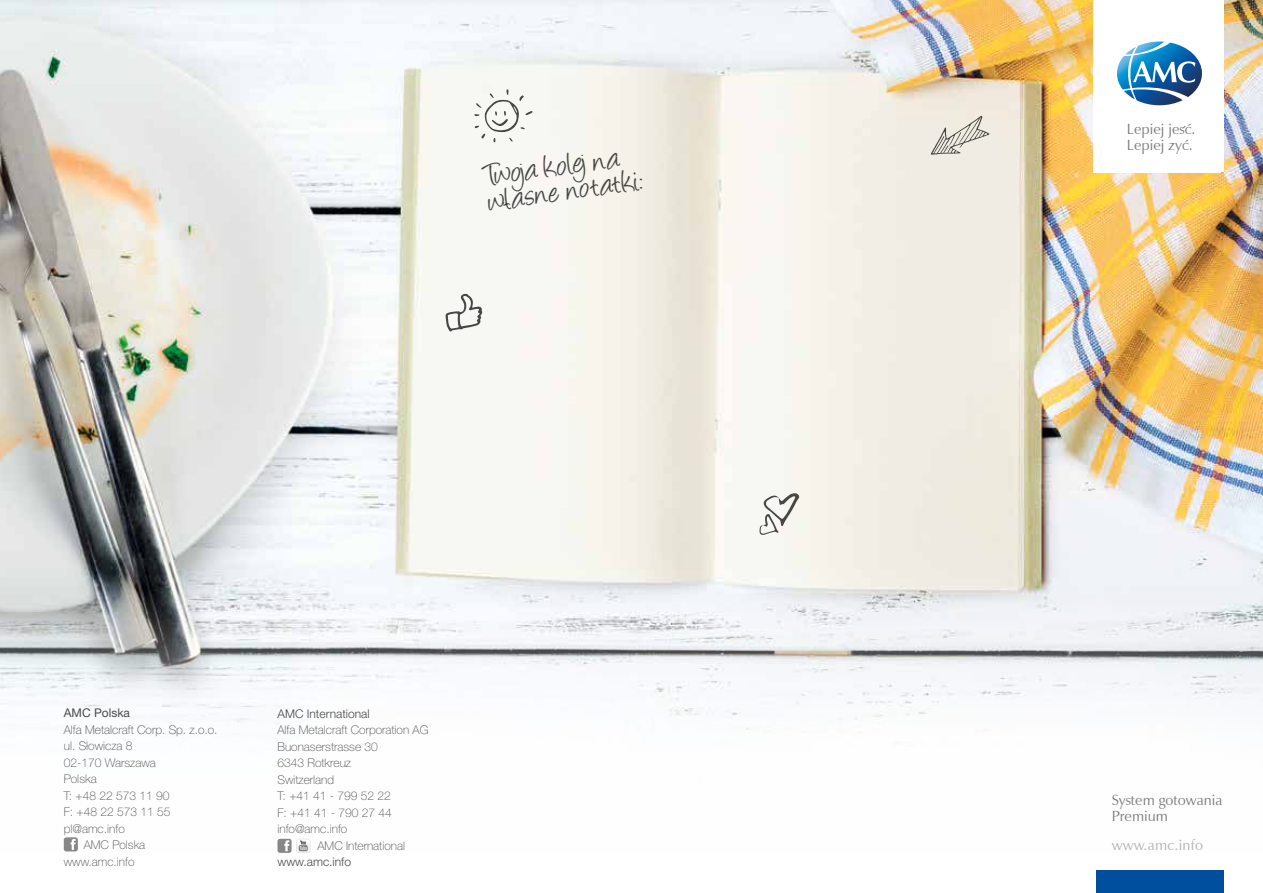
<style>
.page{position:relative;width:1263px;height:893px;background:#fff}
.page>*{position:absolute;margin:0;border:0;box-sizing:border-box;transform-origin:0 0}
.t1{font:35.25px/25.5px "Angelina";color:#4a4a49}
.t2{font:14.7px/16.5px "Zapf Humanist 601 BT";color:#7c7b7b}
.t3{font:14.7px "Zapf Humanist 601 BT";letter-spacing:.015em;color:#b3b2b2}
.t4{font:100 12px "Helvetica Neue";color:#4a4a49}
.t5{font:100 12px "Helvetica Neue East A";color:#4a4a49}
.t6{font:300 12px "Helvetica Neue";color:#4a4a49}
.t7{font:12px "Helvetica Neue";color:#4a4a49}
</style>
<div class="page">
<img style="left:0;top:0;width:1263px;height:852px">
<div style="left:1093px;top:0;width:128px;height:172px;background:#fff"></div>
<svg style="left:759px;top:493px;width:40px;height:42px"></svg>
<svg style="left:445px;top:294px;width:37px;height:38px"></svg>
<div style="left:64px;top:837px;width:14px;height:14px;background:#878787;border-radius:3px"></div>
<svg style="left:71px;top:839px;width:5px;height:11px"></svg>
<svg style="left:931px;top:116px;width:58px;height:39px;background:#d6d2c9"></svg>
<svg style="left:474px;top:89px;width:58px;height:53px"></svg>
<div style="left:1096px;top:0;width:127px;height:172px;background:#fff"></div>
<svg style="left:1117px;top:42px;width:85px;height:63px"></svg>
<div style="left:1096px;top:871px;width:127px;height:22px;background:#004f9f"></div>
<div style="left:277px;top:839px;width:15px;height:14px;background:#878787;border-radius:3px"></div>
<svg style="left:284px;top:840px;width:5px;height:11px"></svg>
<svg style="left:296px;top:839px;width:14px;height:14px"></svg>
<svg style="left:504px;top:202px;width:6px;height:4px"></svg>
<h1 class="t1" style="left:483px;top:167px;width:157px;rotate:-8deg">Twoja kolej na wlasne notatki:</h1>
<p class="t7" style="left:64px;top:706px;width:68px">AMC Polska</p>
<p class="t5" style="left:64px;top:723px;width:155px">Alfa Metalcraft Corp. Sp. z.o.o.</p>
<p class="t5" style="left:64px;top:739px;width:70px">ul. Słowicza 8</p>
<p class="t5" style="left:64px;top:756px;width:94px">02-170 Warszawa</p>
<p class="t5" style="left:64px;top:772px;width:34px">Polska</p>
<p class="t5" style="left:64px;top:789px;width:107px">T: +48 22 573 11 90</p>
<p class="t5" style="left:64px;top:805px;width:108px">F: +48 22 573 11 55</p>
<p class="t5" style="left:64px;top:822px;width:62px">pl@amc.info</p>
<p class="t5" style="left:84px;top:838px;width:63px">AMC Polska</p>
<p class="t5" style="left:64px;top:855px;width:72px">www.amc.info</p>
<p class="t6" style="left:277px;top:706px;width:94px">AMC International</p>
<p class="t4" style="left:277px;top:723px;width:153px">Alfa Metalcraft Corporation AG</p>
<p class="t4" style="left:277px;top:740px;width:102px">Buonaserstrasse 30</p>
<p class="t4" style="left:277px;top:756px;width:75px">6343 Rotkreuz</p>
<p class="t4" style="left:277px;top:773px;width:58px">Switzerland</p>
<p class="t4" style="left:277px;top:789px;width:115px">T: +41 41 - 799 52 22</p>
<p class="t4" style="left:277px;top:806px;width:116px">F: +41 41 - 790 27 44</p>
<p class="t4" style="left:277px;top:822px;width:71px">info@amc.info</p>
<p class="t4" style="left:317px;top:839px;width:89px">AMC International</p>
<p class="t6" style="left:277px;top:855px;width:75px">www.amc.info</p>
<p class="t2" style="left:1127px;top:120px;width:70px">Lepiej jesć.<br>Lepiej zyć.</p>
<p class="t2" style="left:1112px;top:791px;width:112px">System gotowania<br>Premium</p>
<p class="t3" style="left:1112px;top:836px;width:93px">www.amc.info</p>
</div>
